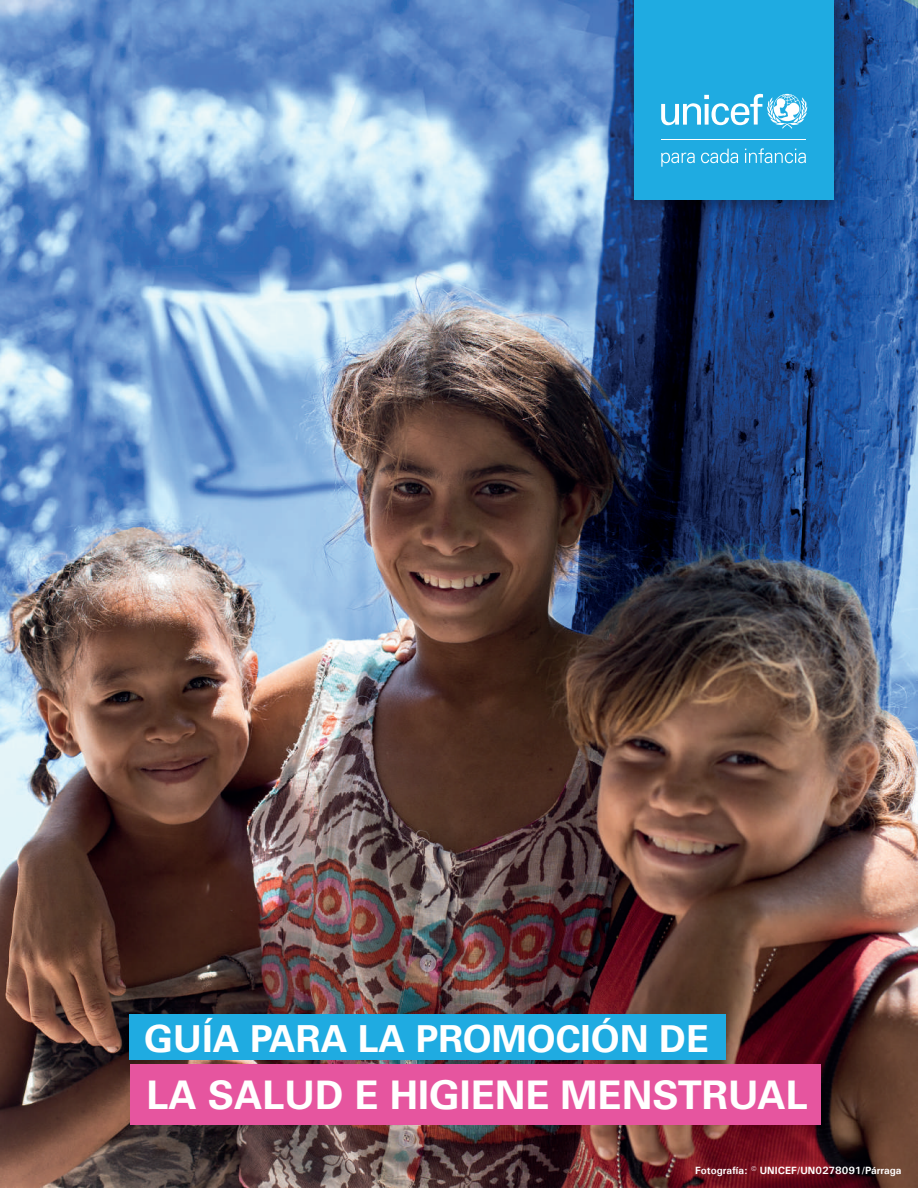
<style>
.page{position:relative;width:918px;height:1188px;background:#fff}
.page>*{position:absolute;margin:0;border:0;box-sizing:border-box;transform-origin:0 0}
.t1{font:700 39.45px "Univers LT Pro 65";color:#fff}
.t2{font:700 37.2px "Univers LT Pro 65";color:#fff}
.t3{font:700 10.5px "Univers";color:#fff}
</style>
<div class="page">
<img style="left:0;top:0;width:918px;height:1188px">
<div style="left:130px;top:1064px;width:691px;height:61px;background:#e6559f"></div>
<div style="left:130px;top:1014px;width:596px;height:46px;background:#1fabe1"></div>
<img style="left:615px;top:0;width:245px;height:226px">
<div style="left:634px;top:0;width:200px;height:199px;background:#1fabe1"></div>
<svg style="left:661px;top:94px;width:146px;height:35px"></svg>
<hr style="left:661px;top:139px;width:145px;height:1px;background:#fff">
<svg style="left:661px;top:153px;width:34px;height:14px"></svg>
<svg style="left:701px;top:149px;width:37px;height:14px"></svg>
<svg style="left:745px;top:148px;width:61px;height:15px"></svg>
<h2 class="t2" style="left:144px;top:1016px;width:566px">GUÍA PARA LA PROMOCIÓN DE</h2>
<h1 class="t1" style="left:147px;top:1072px;width:663px">LA SALUD E HIGIENE MENSTRUAL</h1>
<p class="t3" style="left:695px;top:1163px;width:208px">Fotografía: © UNICEF/UN0278091/Párraga</p>
</div>
